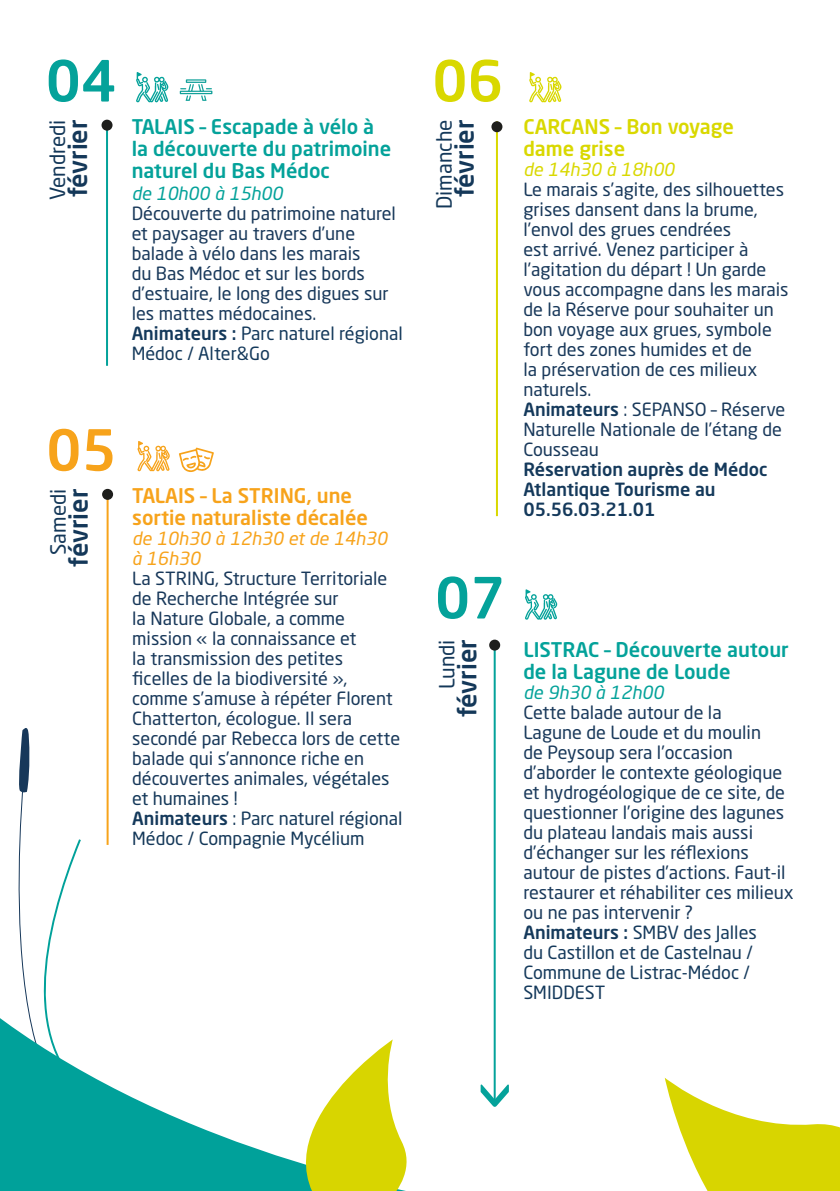
<style>
.page{position:relative;width:840px;height:1191px;background:#fff}
.page>*{position:absolute;margin:0;border:0;box-sizing:border-box;transform-origin:0 0}
.t1{font:500 56px "Neo Sans Std";color:#04a29a}
.t2{font:500 56px "Neo Sans Std";color:#f7a31b}
.t3{font:500 56px "Neo Sans Std";color:#d9d800}
.t4{font:500 25.2px "Neo Sans Std";color:#143859}
.t5{font:20.8px "Neo Sans Std";color:#143859}
.t6{font:500 20px/22px "Neo Sans Std";color:#04a29a}
.t7{font:500 20px/22px "Neo Sans Std";color:#f7a31b}
.t8{font:500 20px/22px "Neo Sans Std";color:#d9d800}
.t9{font:18px/20px "Neo Sans Std";color:#18385a}
.t10{font:500 18px/20px "Neo Sans Std";color:#14395b}
.t11{font:italic 18px/20px "Neo Sans Std";color:#f7a31b}
.t12{font:italic 18px "Neo Sans Std";color:#04a29a}
.t13{font:italic 18px "Neo Sans Std";color:#d9d800}
.s1{font-weight:500;color:#14395b}
.s2{color:#14395b}
.s3{color:#143859}
</style>
<div class="page">
<svg style="left:20px;top:728px;width:10px;height:25px"></svg>
<svg style="left:18px;top:753px;width:91px;height:172px"></svg>
<svg style="left:0;top:925px;width:496px;height:266px"></svg>
<svg style="left:664px;top:1077px;width:175px;height:114px"></svg>
<svg style="left:232px;top:1039px;width:194px;height:152px"></svg>
<hr style="left:106px;top:129px;width:2px;height:237px;background:#04a29a">
<hr style="left:106px;top:498px;width:2px;height:347px;background:#f7a31b">
<hr style="left:495px;top:121px;width:2px;height:395px;background:#d9d800">
<hr style="left:493px;top:645px;width:2px;height:455px;background:#04a29a">
<div style="left:101px;top:120px;width:11px;height:11px;background:#1e1e1c;border-radius:50%"></div>
<div style="left:102px;top:489px;width:11px;height:11px;background:#1e1e1c;border-radius:50%"></div>
<div style="left:489px;top:639px;width:11px;height:11px;background:#1e1e1c;border-radius:50%"></div>
<div style="left:491px;top:121px;width:11px;height:11px;background:#1e1e1c;border-radius:50%"></div>
<svg style="left:136px;top:72px;width:32px;height:30px"></svg>
<svg style="left:137px;top:441px;width:33px;height:30px"></svg>
<svg style="left:529px;top:72px;width:32px;height:30px"></svg>
<svg style="left:525px;top:589px;width:32px;height:31px"></svg>
<svg style="left:179px;top:447px;width:35px;height:25px"></svg>
<svg style="left:180px;top:79px;width:32px;height:22px"></svg>
<h1 class="t1" style="left:46px;top:46px;width:72px">04</h1>
<h1 class="t3" style="left:432px;top:46px;width:72px">06</h1>
<p class="t5" style="left:45px;top:200px;width:82px;rotate:-90deg">Vendredi</p>
<h2 class="t4" style="left:62px;top:197px;width:79px;rotate:-90deg">février</h2>
<p class="t6" style="left:132px;top:115px;width:261px">TALAIS – Escapade à vélo à la découverte du patrimoine naturel du Bas Médoc</p>
<p class="t12" style="left:132px;top:182px;width:152px">de 10h00 à 15h00</p>
<p class="t9" style="left:132px;top:203px;width:272px">Découverte du patrimoine naturel et paysager au travers d’une balade à vélo dans les marais<br>du Bas Médoc et sur les bords d’estuaire, le long des digues sur les mattes médocaines.<br><span class="s1">Animateurs :</span> <span class="s2">Parc naturel régional<br>Médoc / Alter&amp;Go</span></p>
<h1 class="t2" style="left:46px;top:415px;width:72px">05</h1>
<p class="t5" style="left:45px;top:555px;width:68px;rotate:-90deg">Samedi</p>
<h2 class="t4" style="left:63px;top:566px;width:79px;rotate:-90deg">février</h2>
<p class="t7" style="left:132px;top:484px;width:237px">TALAIS – La STRING, une sortie naturaliste décalée</p>
<p class="t11" style="left:132px;top:528px;width:256px">de 10h30 à 12h30 et de 14h30 à 16h30</p>
<p class="t9" style="left:132px;top:568px;width:272px">La STRING, Structure Territoriale de Recherche Intégrée sur<br>la Nature Globale, a comme mission « la connaissance et<br>la transmission des petites ficelles de la biodiversité », comme s’amuse à répéter Florent<br>Chatterton, écologue. Il sera secondé par Rebecca lors de cette balade qui s’annonce riche en découvertes animales<span class="s3">, végétales et humaines !<br></span><span class="s1">Animateurs</span> <span class="s3">: Parc naturel régional<br>Médoc / Compagnie Mycélium</span></p>
<p class="t5" style="left:431px;top:209px;width:91px;rotate:-90deg">Dimanche</p>
<h2 class="t4" style="left:448px;top:197px;width:79px;rotate:-90deg">février</h2>
<p class="t8" style="left:523px;top:115px;width:212px">CARCANS – Bon voyage dame grise</p>
<p class="t13" style="left:523px;top:158px;width:152px">de 14h30 à 18h00</p>
<p class="t9" style="left:523px;top:179px;width:266px">Le marais s’agite, des silhouettes grises dansent dans la brume, l’envol des grues cendrées<br>est arrivé. Venez participer à l’agitation du départ ! Un garde vous accompagne dans les marais de la Réserve pour souhaiter un bon voyage aux grues, symbole fort des zones humides et de<br>la préservation de ces milieux naturels.<br><span class="s1">Animateurs</span> : SEPANSO – Réserve<br>Naturelle Nationale de l’étang de<br>Cousseau</p>
<p class="t10" style="left:523px;top:458px;width:245px">Réservation auprès de Médoc<br>Atlantique Tourisme au<br>05.56.03.21.01</p>
<h1 class="t1" style="left:435px;top:562px;width:72px">07</h1>
<p class="t5" style="left:434px;top:689px;width:52px;rotate:-90deg">Lundi</p>
<h2 class="t4" style="left:451px;top:717px;width:79px;rotate:-90deg">février</h2>
<p class="t6" style="left:523px;top:638px;width:266px">LISTRAC – Découverte autour de la Lagune de Loude</p>
<p class="t12" style="left:523px;top:681px;width:142px">de 9h30 à 12h00</p>
<p class="t9" style="left:523px;top:702px;width:272px">Cette balade autour de la<br>Lagune de Loude et du moulin<br>de Peysoup sera l’occasion d’aborder le contexte géologique et hydrogéologique de ce site, de questionner l’origine des lagunes du plateau landais mais aussi d’échanger sur les réflexions autour de pistes d’actions. Faut-il restaurer et réhabiliter ces milieux ou ne pas intervenir ?<br><span class="s1">Animateurs :</span> <span class="s2">SMBV des Jalles<br>du Castillon et de Castelnau /<br>Commune de Listrac-Médoc /<br>SMIDDEST</span></p>
<h1 class="t1" style="left:528px;top:1078px;width:37px;rotate:90deg">&gt;</h1>
</div>
